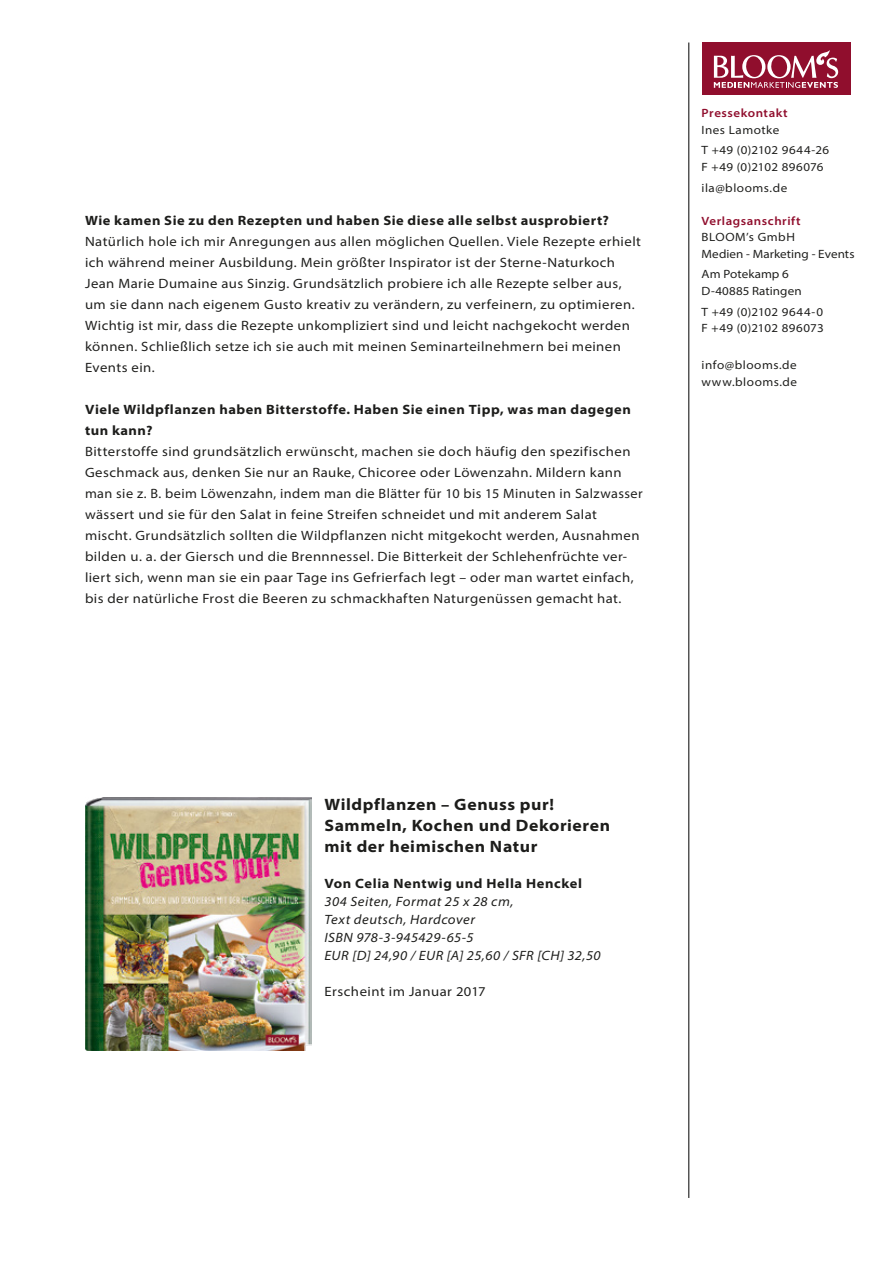
<style>
.page{position:relative;width:893px;height:1263px;background:#fff}
.page>*{position:absolute;margin:0;border:0;box-sizing:border-box;transform-origin:0 0}
.t1{font:700 semi-expanded 16.5px/21px "Myriad Pro";letter-spacing:.035em;color:#1d1d1b}
.t2{font:semi-expanded 13.5px/21px "Myriad Pro";letter-spacing:.035em;color:#1d1d1b}
.t3{font:700 semi-expanded 13.5px/21px "Myriad Pro";letter-spacing:.04em;color:#1d1d1b}
.t4{font:italic semi-expanded 13.5px/18px "Myriad Pro";letter-spacing:.035em;color:#1d1d1b}
.t5{font:semi-expanded 12px/20.7px "Myriad Pro";letter-spacing:.025em;color:#1d1d1b}
.t6{font:600 semi-expanded 12px "Myriad Pro";letter-spacing:.045em;color:#900e2d}
.t7{font:semi-expanded 12px/16.5px "Myriad Pro";letter-spacing:.045em;color:#1d1d1b}
.t8{font:semi-expanded 12px/16.5px "Myriad Pro";letter-spacing:.005em;color:#1d1d1b}
</style>
<div class="page">
<hr style="left:688px;top:43px;width:1px;height:1155px;background:#000">
<div style="left:702px;top:43px;width:148px;height:52px;background:#900e2d"></div>
<svg style="left:714px;top:50px;width:124px;height:38px"></svg>
<img style="left:85px;top:797px;width:226px;height:253px">
<p class="t3" style="left:85px;top:209px;width:525px">Wie kamen Sie zu den Rezepten und haben Sie diese alle selbst ausprobiert?</p>
<p class="t2" style="left:85px;top:231px;width:557px">Natürlich hole ich mir Anregungen aus allen möglichen Quellen. Viele Rezepte erhielt ich während meiner Ausbildung. Mein größter Inspirator ist der Sterne-Naturkoch Jean Marie Dumaine aus Sinzig. Grundsätzlich probiere ich alle Rezepte selber aus, um sie dann nach eigenem Gusto kreativ zu verändern, zu verfeinern, zu optimieren.<br>Wichtig ist mir, dass die Rezepte unkompliziert sind und leicht nachgekocht werden können. Schließlich setze ich sie auch mit meinen Seminarteilnehmern bei meinen Events ein.</p>
<p class="t3" style="left:85px;top:398px;width:547px">Viele Wildpflanzen haben Bitterstoffe. Haben Sie einen Tipp, was man dagegen tun kann?</p>
<p class="t2" style="left:85px;top:441px;width:559px">Bitterstoffe sind grundsätzlich erwünscht, machen sie doch häufig den spezifischen Geschmack aus, denken Sie nur an Rauke, Chicoree oder Löwenzahn. Mildern kann man sie z. B. beim Löwenzahn, indem man die Blätter für 10 bis 15 Minuten in Salzwasser wässert und sie für den Salat in feine Streifen schneidet und mit anderem Salat mischt. Grundsätzlich sollten die Wildpflanzen nicht mitgekocht werden, Ausnahmen bilden u. a. der Giersch und die Brennnessel. Die Bitterkeit der Schlehenfrüchte ver&shy;liert sich, wenn man sie ein paar Tage ins Gefrierfach legt – oder man wartet einfach, bis der natürliche Frost die Beeren zu schmackhaften Naturgenüssen gemacht hat.</p>
<p class="t6" style="left:702px;top:105px;width:88px">Pressekontakt</p>
<p class="t5" style="left:702px;top:119px;width:129px">Ines Lamotke<br>T +49 (0)2102 9644-26</p>
<p class="t5" style="left:702px;top:156px;width:123px">F +49 (0)2102 896076 ila@blooms.de</p>
<p class="t6" style="left:702px;top:213px;width:100px">Verlagsanschrift</p>
<p class="t5" style="left:702px;top:228px;width:154px;line-height:16.5px">BLOOM’s GmbH<br>Medien - Marketing - Events</p>
<p class="t8" style="left:702px;top:266px;width:102px">Am Potekamp 6<br>D-40885 Ratingen</p>
<p class="t5" style="left:702px;top:303px;width:124px;line-height:16.5px">T +49 (0)2102 9644-0<br>F +49 (0)2102 896073</p>
<p class="t7" style="left:702px;top:357px;width:97px">info@blooms.de www.blooms.de</p>
<p class="t1" style="left:324px;top:793px;width:287px">Wildpflanzen – Genuss pur!<br>Sammeln, Kochen und Dekorieren mit der heimischen Natur</p>
<p class="t3" style="left:324px;top:872px;width:259px">Von Celia Nentwig und Hella Henckel</p>
<p class="t4" style="left:324px;top:892px;width:278px">304 Seiten, Format 25 x 28 cm,<br>Text deutsch, Hardcover<br>ISBN 978-3-945429-65-5<br>EUR [D] 24,90 / EUR [A] 25,60 / SFR [CH] 32,50</p>
<p class="t2" style="left:324px;top:980px;width:163px">Erscheint im Januar 2017</p>
</div>
